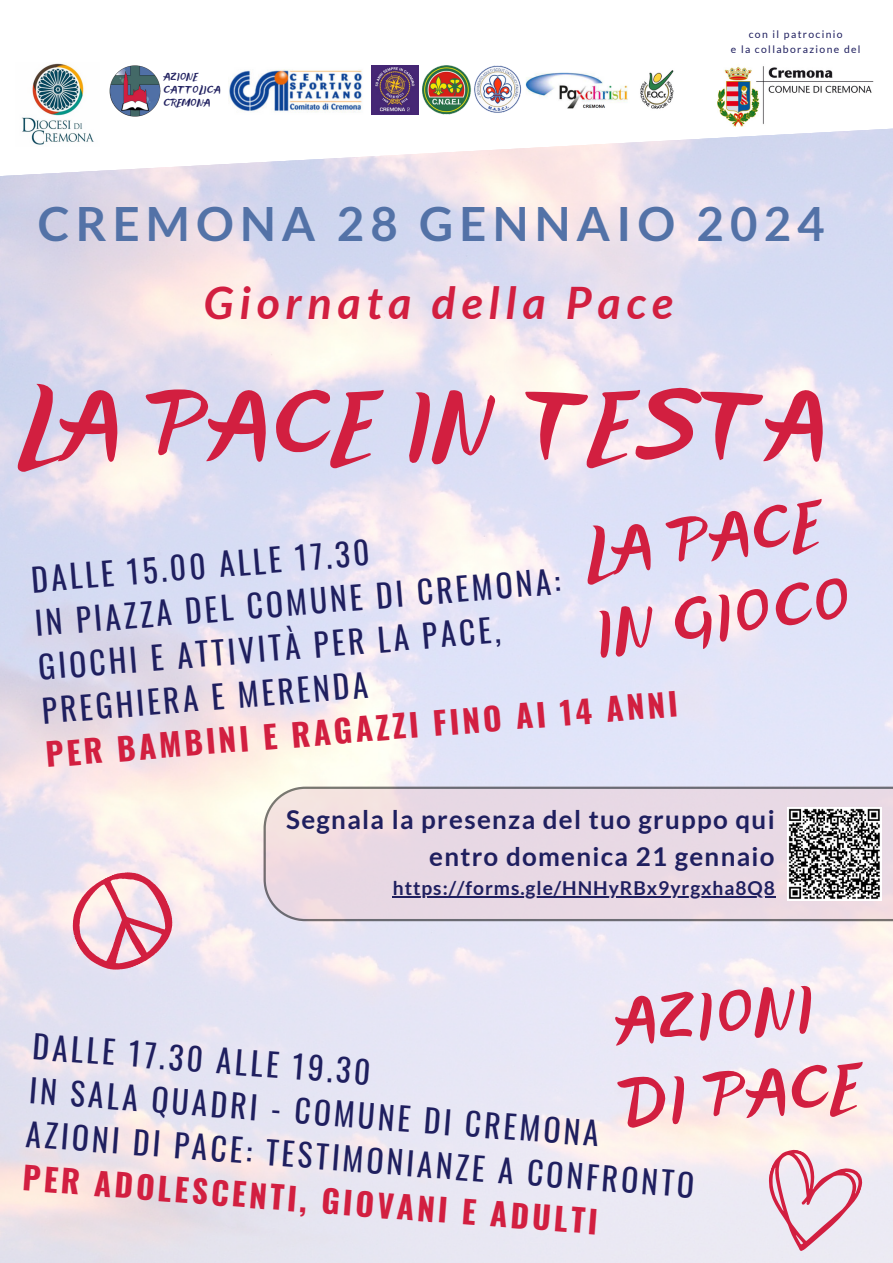
<style>
.page{position:relative;width:893px;height:1263px;background:#fff}
.page>*{position:absolute;margin:0;border:0;box-sizing:border-box;transform-origin:0 0}
.t1{font:83.78px "Lifelogo Easy";letter-spacing:.08em;color:#d21f40}
.t2{font:56.55px "Lifelogo Easy";color:#d21f40}
.t3{font:55.57px "Lifelogo Easy";color:#d21f40}
.t4{font:700 47.25px "Lato";letter-spacing:.13em;color:#5372a7}
.t5{font:italic 700 44.78px "Lato";letter-spacing:.13em;color:#d21f40}
.t6{font:31.5px "Oswald";color:#1f1f5f}
.t7{font:700 31.5px "Oswald";color:#d21f40}
.t8{font:700 25.95px "Lato";letter-spacing:.05em;color:#1f1f5f}
.t9{font:700 19.2px "Lato";letter-spacing:.05em;color:#1f1f5f}
.t10{font:10.43px "Lato";letter-spacing:.13em;color:#1f1f5f}
.t11{font:9.38px "Lifelogo Easy";letter-spacing:.07em;color:#1f1f5f}
</style>
<div class="page">
<svg style="left:0;top:62px;width:893px;height:119px"></svg>
<svg style="left:263px;top:787px;width:630px;height:134px;background:#e5d6df"></svg>
<svg style="left:58px;top:859px;width:127px;height:125px;background:#e9c3d0"></svg>
<img style="left:525px;top:65px;width:104px;height:48px">
<img style="left:229px;top:65px;width:136px;height:50px">
<img style="left:372px;top:65px;width:46px;height:50px">
<img style="left:418px;top:62px;width:55px;height:56px">
<img style="left:468px;top:63px;width:57px;height:54px">
<img style="left:633px;top:62px;width:47px;height:53px">
<img style="left:109px;top:66px;width:51px;height:50px">
<img style="left:15px;top:63px;width:85px;height:84px">
<svg style="left:749px;top:1144px;width:117px;height:119px;background:#ebd0da"></svg>
<img style="left:718px;top:65px;width:155px;height:62px">
<img style="left:788px;top:807px;width:93px;height:94px">
<hr style="left:393px;top:896px;width:383px;height:2px;background:#1f1f5f">
<p class="t11" style="left:164px;top:70px;width:35px">AZIONE</p>
<p class="t11" style="left:164px;top:83px;width:58px">CATTOLICA</p>
<p class="t11" style="left:164px;top:95px;width:48px">CREMONA</p>
<p class="t10" style="left:749px;top:28px;width:95px">con il patrocinio</p>
<p class="t10" style="left:731px;top:42px;width:131px">e la collaborazione del</p>
<p class="t4" style="left:38px;top:195px;width:788px">CREMONA 28 GENNAIO 2024</p>
<p class="t5" style="left:204px;top:275px;width:470px">Giornata della Pace</p>
<p class="t1" style="left:22px;top:361px;width:805px">LA PACE IN TESTA</p>
<p class="t3" style="left:580px;top:513px;width:235px;rotate:-8deg">LA PACE</p>
<p class="t6" style="left:29px;top:556px;width:340px;rotate:-5deg">DALLE 15.00 ALLE 17.30</p>
<p class="t6" style="left:33px;top:600px;width:528px;rotate:-5deg">IN PIAZZA DEL COMUNE DI CREMONA:</p>
<p class="t3" style="left:591px;top:592px;width:256px;rotate:-8deg">IN GIOCO</p>
<p class="t6" style="left:36px;top:644px;width:464px;rotate:-5deg">GIOCHI E ATTIVITÀ PER LA PACE,</p>
<p class="t6" style="left:40px;top:687px;width:328px;rotate:-5deg">PREGHIERA E MERENDA</p>
<p class="t7" style="left:44px;top:732px;width:635px;rotate:-5deg">PER BAMBINI E RAGAZZI FINO AI 14 ANNI</p>
<p class="t8" style="left:286px;top:803px;width:490px">Segnala la presenza del tuo gruppo qui</p>
<p class="t8" style="left:429px;top:840px;width:347px">entro domenica 21 gennaio</p>
<p class="t9" style="left:393px;top:876px;width:384px">https://forms.gle/HNHyRBx9yrgxha8Q8</p>
<p class="t2" style="left:614px;top:978px;width:198px;rotate:-4deg">AZIONI</p>
<p class="t2" style="left:620px;top:1059px;width:237px;rotate:-4deg">DI PACE</p>
<p class="t6" style="left:35px;top:1023px;width:340px;rotate:4deg">DALLE 17.30 ALLE 19.30</p>
<p class="t6" style="left:28px;top:1110px;width:203px;rotate:4deg">AZIONI DI PAC</p>
<p class="t6" style="left:31px;top:1065px;width:76px;rotate:4deg">IN SA</p>
<p class="t6" style="left:109px;top:1073px;width:495px;rotate:4deg">LA QUADRI - COMUNE DI CREMONA</p>
<p class="t7" style="left:24px;top:1153px;width:208px;rotate:4deg">PER ADOLESC</p>
<p class="t6" style="left:232px;top:1126px;width:467px;rotate:4deg">E: TESTIMONIANZE A CONFRONTO</p>
<p class="t7" style="left:234px;top:1170px;width:368px;rotate:4deg">ENTI, GIOVANI E ADULTI</p>
</div>
